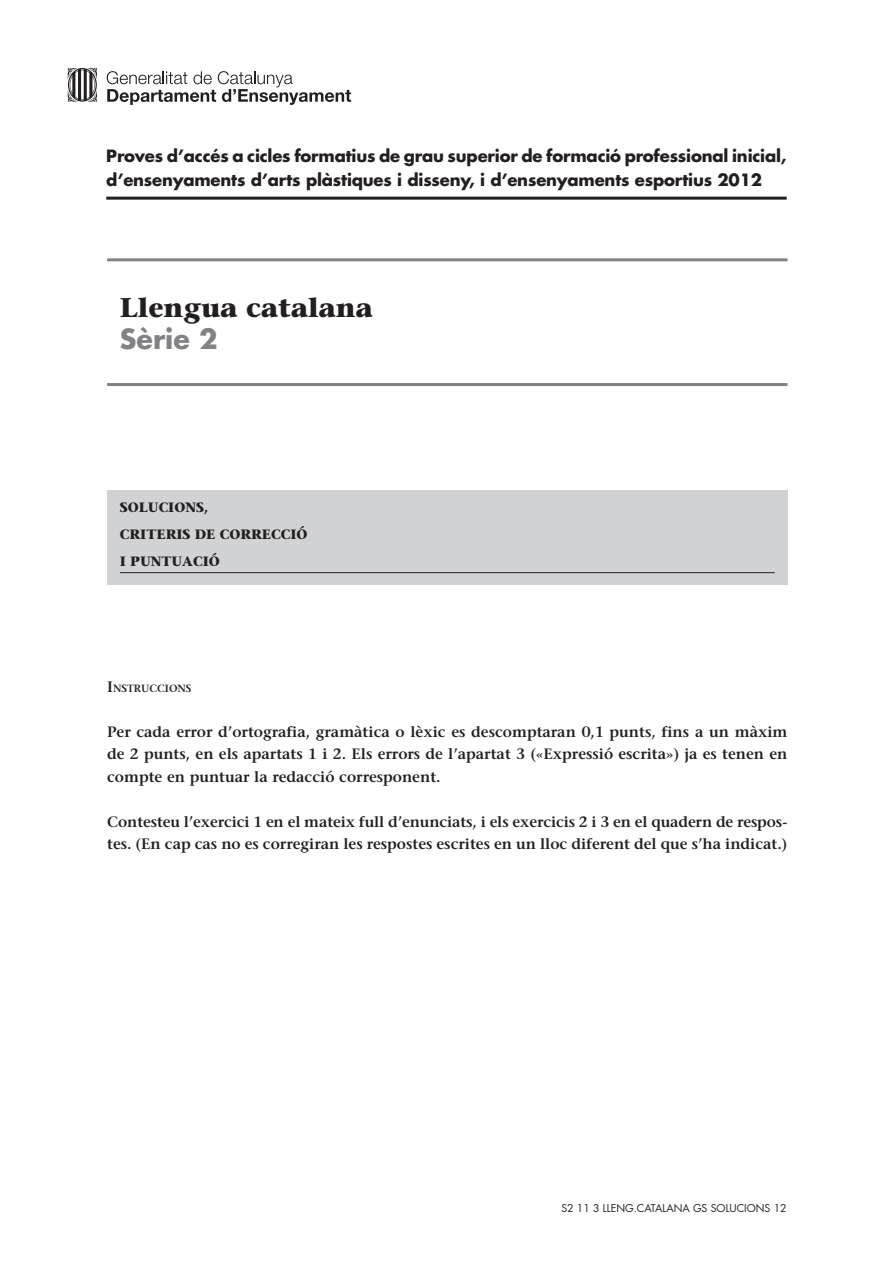
<style>
.page{position:relative;width:893px;height:1263px;background:#fff}
.page>*{position:absolute;margin:0;border:0;box-sizing:border-box;transform-origin:0 0}
.t1{font:700 27px "Stone Serif";color:#231f20}
.t2{font:700 27px "Futura";color:#808285}
.t3{font:700 16.5px/24px "Futura";letter-spacing:-.01em;color:#231f20}
.Instrucciones{font:600 15px/22.5px "Stone Serif";color:#231f20;text-align:justify}
.t4{font:700 13.5px "Stone Serif";color:#231f20}
.t5{font:10.5px "Futura";color:#231f20}
.Instrucciones-2{font:600 10.5px "Stone Serif";color:#231f20}
.s1{font-size:15px}
</style>
<div class="page">
<hr style="left:106px;top:197px;width:681px;height:3px;background:#231f20">
<div style="left:107px;top:490px;width:680px;height:95px;background:#d1d2d4"></div>
<hr style="left:120px;top:572px;width:655px;height:1px;background:#231f20">
<svg style="left:107px;top:71px;width:244px;height:34px"></svg>
<svg style="left:68px;top:68px;width:29px;height:34px"></svg>
<hr style="left:107px;top:258px;width:680px;height:3px;background:#808285">
<hr style="left:107px;top:383px;width:680px;height:3px;background:#808285">
<p class="t3" style="left:106px;top:144px;width:682px">Proves d’accés a cicles formatius de grau superior de formació professional inicial, d’ensenyaments d’arts plàstiques i disseny, i d’ensenyaments esportius 2012</p>
<p class="t1" style="left:120px;top:290px;width:254px">Llengua catalana</p>
<p class="t2" style="left:120px;top:321px;width:99px">Sèrie 2</p>
<p class="t4" style="left:120px;top:499px;width:90px">SOLUCIONS,</p>
<p class="t4" style="left:120px;top:526px;width:189px">CRITERIS DE CORRECCIÓ</p>
<p class="t4" style="left:120px;top:553px;width:101px">I PUNTUACIÓ</p>
<p class="Instrucciones-2" style="left:107px;top:682px;width:86px"><span class="s1">I</span>NSTRUCCIONS</p>
<p class="Instrucciones" style="left:107px;top:720px;width:682px">Per cada error d’ortografia, gramàtica o lèxic es descomptaran 0,1 punts, fins a un màxim de 2 punts, en els apartats 1 i 2. Els errors de l’apartat 3 («Expressió escrita») ja es tenen en compte en puntuar la redacció corresponent.</p>
<p class="Instrucciones" style="left:107px;top:810px;width:682px">Contesteu l’exercici 1 en el mateix full d’enunciats, i els exercicis 2 i 3 en el quadern de respos&shy;tes. (En cap cas no es corregiran les respostes escrites en un lloc diferent del que s’ha indicat.)</p>
<p class="t5" style="left:561px;top:1201px;width:227px">S2 11 3 LLENG.CATALANA GS SOLUCIONS 12</p>
</div>
